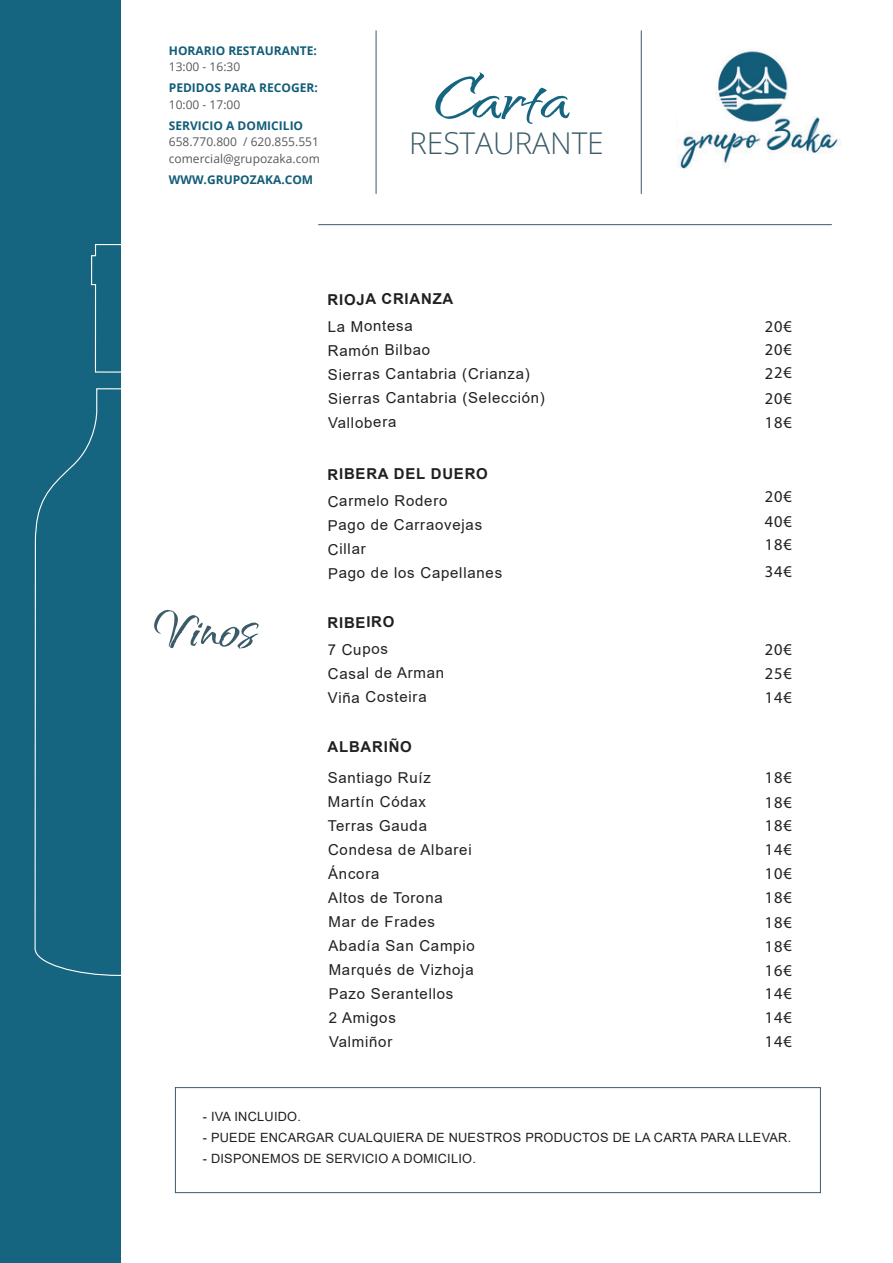
<style>
.page{position:relative;width:893px;height:1263px;background:#fff}
.page>*{position:absolute;margin:0;border:0;box-sizing:border-box;transform-origin:0 0}
.t1{font:700 84px "Qwitcher Grypen";letter-spacing:-.005em;color:#156480}
.t2{font:700 70.5px "Qwitcher Grypen";color:#3b5b68}
.t3{font:300 30px "Open Sans";letter-spacing:-.005em;color:#3b5b68}
.t4{font:16.5px/24px "Myriad Pro";letter-spacing:.045em;color:#221f20;text-align:justify}
.t5{font:15px/24px "Arial";letter-spacing:.045em;color:#221f20}
.t6{font:700 15px "Arial";letter-spacing:.045em;color:#221f20}
.t7{font:12.75px "Arial";letter-spacing:.02em;color:#221f20}
.t8{font:700 12px "Open Sans";color:#125d78}
.t9{font:12px/16.5px "Open Sans";color:#57585a}
</style>
<div class="page">
<div style="left:0;top:0;width:121px;height:1263px;background:#156480"></div>
<hr style="left:376px;top:30px;width:1px;height:164px;background:#3b5b68">
<hr style="left:641px;top:30px;width:1px;height:164px;background:#3b5b68">
<img style="left:677px;top:116px;width:164px;height:53px">
<img style="left:715px;top:51px;width:74px;height:71px">
<hr style="left:318px;top:224px;width:514px;height:1px;background:#3b5b68">
<svg style="left:34px;top:388px;width:87px;height:588px"></svg>
<svg style="left:91px;top:244px;width:30px;height:129px"></svg>
<div style="left:175px;top:1087px;width:646px;height:106px;border:1px solid #3b5b68"></div>
<p class="t8" style="left:169px;top:42px;width:150px">HORARIO RESTAURANTE:</p>
<p class="t9" style="left:169px;top:58px;width:73px">13:00 - 16:30</p>
<p class="t8" style="left:169px;top:79px;width:150px">PEDIDOS PARA RECOGER:</p>
<p class="t9" style="left:169px;top:96px;width:73px">10:00 - 17:00</p>
<p class="t8" style="left:169px;top:117px;width:136px">SERVICIO A DOMICILIO</p>
<p class="t9" style="left:169px;top:133px;width:153px">658.770.800 / 620.855.551 comercial@grupozaka.com</p>
<p class="t8" style="left:169px;top:171px;width:146px">WWW.GRUPOZAKA.COM</p>
<h1 class="t1" style="left:436px;top:50px;width:135px">Carta</h1>
<h3 class="t3" style="left:409px;top:123px;width:196px">RESTAURANTE</h3>
<h2 class="t2" style="left:156px;top:588px;width:102px">Vinos</h2>
<p class="t6" style="left:327px;top:288px;width:127px">RIOJA CRIANZA</p>
<p class="t5" style="left:328px;top:314px;width:219px">La Montesa<br>Ramón Bilbao<br>Sierras Cantabria (Crianza)<br>Sierras Cantabria (Selección)<br>Vallobera</p>
<p class="t4" style="left:765px;top:314px;width:29px;line-height:23.4px">20€ 20€ 22€</p>
<p class="t4" style="left:765px;top:386px;width:29px">20€<br>18€</p>
<p class="t6" style="left:327px;top:463px;width:162px">RIBERA DEL DUERO</p>
<p class="t5" style="left:328px;top:489px;width:176px">Carmelo Rodero<br>Pago de Carraovejas<br>Cillar<br>Pago de los Capellanes</p>
<p class="t4" style="left:765px;top:485px;width:29px">20€ 40€ 18€</p>
<p class="t4" style="left:765px;top:559px;width:29px">34€</p>
<p class="t6" style="left:327px;top:612px;width:69px">RIBEIRO</p>
<p class="t5" style="left:328px;top:637px;width:118px">7 Cupos<br>Casal de Arman<br>Viña Costeira</p>
<p class="t4" style="left:765px;top:637px;width:29px">20€ 25€ 14€</p>
<p class="t6" style="left:327px;top:736px;width:86px">ALBARIÑO</p>
<p class="t5" style="left:328px;top:766px;width:149px">Santiago Ruíz<br>Martín Códax<br>Terras Gauda<br>Condesa de Albarei<br>Áncora<br>Altos de Torona<br>Mar de Frades<br>Abadía San Campio<br>Marqués de Vizhoja<br>Pazo Serantellos<br>2 Amigos<br>Valmiñor</p>
<p class="t4" style="left:765px;top:764px;width:29px;line-height:25.2px">18€<br>18€</p>
<p class="t4" style="left:765px;top:813px;width:29px">18€ 14€ 10€ 18€</p>
<p class="t4" style="left:765px;top:910px;width:29px">18€ 18€ 16€</p>
<p class="t4" style="left:765px;top:981px;width:29px;line-height:24.5px">14€<br>14€</p>
<p class="t4" style="left:765px;top:1029px;width:29px">14€</p>
<p class="t7" style="left:203px;top:1108px;width:100px">- IVA INCLUIDO.</p>
<p class="t7" style="left:203px;top:1129px;width:590px">- PUEDE ENCARGAR CUALQUIERA DE NUESTROS PRODUCTOS DE LA CARTA PARA LLEVAR.</p>
<p class="t7" style="left:203px;top:1150px;width:275px">- DISPONEMOS DE SERVICIO A DOMICILIO.</p>
</div>
